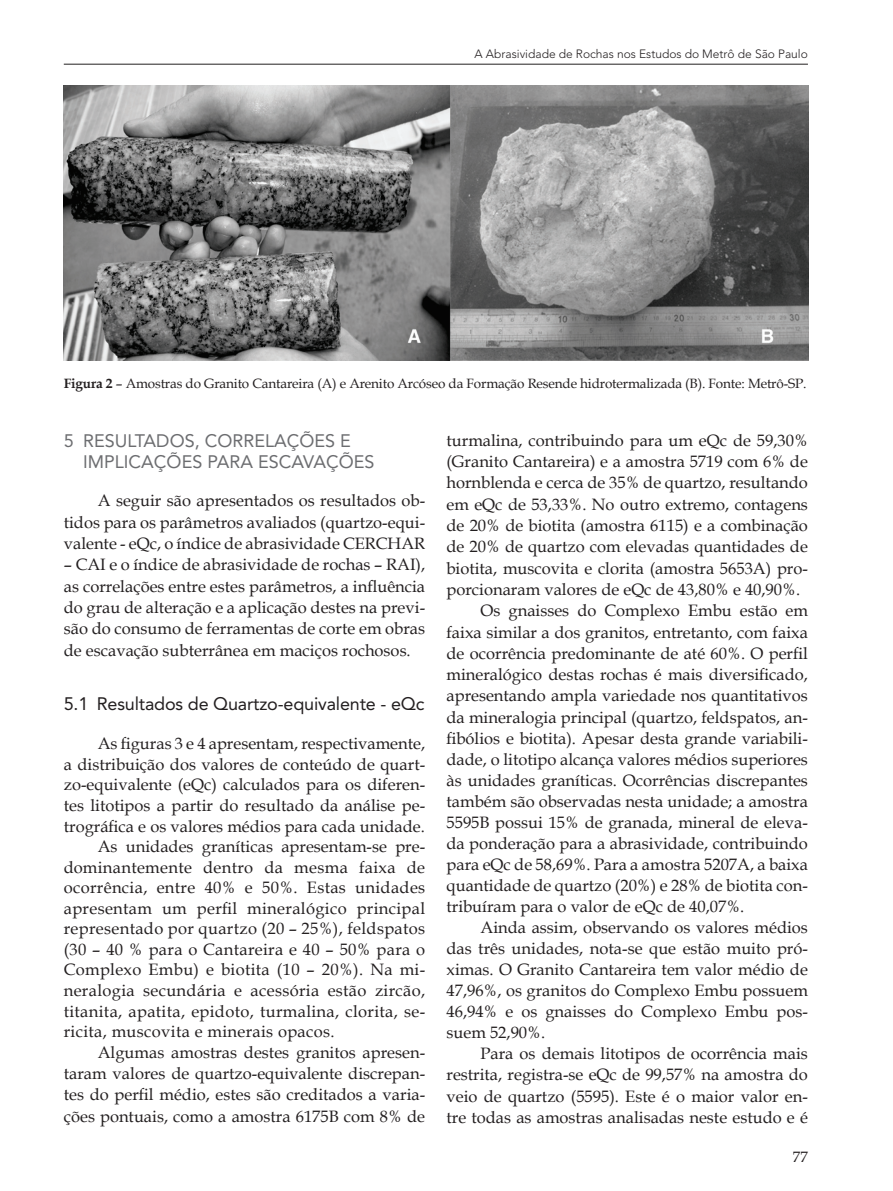
<style>
.page{position:relative;width:893px;height:1191px;background:#fff}
.page>*{position:absolute;margin:0;border:0;box-sizing:border-box;transform-origin:0 0}
.t1{font:18px/20.7px "Avenir";color:#6c6d70}
.t2{font:18px "Avenir";letter-spacing:-.01em;color:#231f20}
.t3{font:16.5px/21.3px "Book Antiqua";color:#231f20;text-align:justify}
.t4{font:16.5px "Book Antiqua";letter-spacing:.02em;color:#231f20}
.t5{font:15px "Book Antiqua";color:#231f20}
.t6{font:13.5px "Book Antiqua";letter-spacing:-.01em;color:#231f20}
.t7{font:300 12px "Avenir";color:#231f20}
.s1{font-weight:700}
</style>
<div class="page">
<hr style="left:64px;top:64px;width:744px;height:1px;background:#231f20">
<img style="left:63px;top:85px;width:745px;height:275px">
<p class="t7" style="left:475px;top:47px;width:335px">A Abrasividade de Rochas nos Estudos do Metrô de São Paulo</p>
<p class="t6" style="left:64px;top:374px;width:744px"><span class="s1">Figura 2</span> – Amostras do Granito Cantareira (A) e Arenito Arcóseo da Formação Resende hidrotermalizada (B). Fonte: Metrô-SP.</p>
<p class="t1" style="left:83px;top:431px;width:293px;text-indent:-19px">5 RESULTADOS, CORRELAÇÕES E<br>IMPLICAÇÕES PARA ESCAVAÇÕES</p>
<p class="t3" style="left:64px;top:490px;width:363px;text-indent:34px">A seguir são apresentados os resultados ob&shy;tidos para os parâmetros avaliados (quartzo-equi&shy;valente - eQc, o índice de abrasividade CERCHAR</p>
<p class="t3" style="left:64px;top:553px;width:363px">– CAI e o índice de abrasividade de rochas – RAI), as correlações entre estes parâmetros, a influência do grau de alteração e a aplicação destes na previ&shy;são do consumo de ferramentas de corte em obras de escavação subterrânea em maciços rochosos.</p>
<p class="t2" style="left:64px;top:693px;width:362px">5.1 Resultados de Quartzo-equivalente - eQc</p>
<p class="t3" style="left:98px;top:732px;width:329px">As figuras 3 e 4 apresentam, respectivamente,</p>
<p class="t3" style="left:64px;top:753px;width:363px">a distribuição dos valores de conteúdo de quart-</p>
<p class="t3" style="left:64px;top:774px;width:363px">zo-equivalente (eQc) calculados para os diferen-</p>
<p class="t3" style="left:64px;top:794px;width:363px">tes litotipos a partir do resultado da análise pe-</p>
<p class="t3" style="left:64px;top:815px;width:362px">trográfica e os valores médios para cada unidade.</p>
<p class="t3" style="left:98px;top:835px;width:329px">As unidades graníticas apresentam-se pre-</p>
<p class="t4" style="left:64px;top:855px;width:363px">dominantemente dentro da mesma faixa de</p>
<p class="t4" style="left:64px;top:876px;width:363px">ocorrência, entre 40% e 50%. Estas unidades</p>
<p class="t4" style="left:64px;top:896px;width:363px">apresentam um perfil mineralógico principal</p>
<p class="t4" style="left:64px;top:917px;width:363px">representado por quartzo (20 – 25%), feldspatos</p>
<p class="t4" style="left:64px;top:937px;width:363px">(30 – 40 % para o Cantareira e 40 – 50% para o</p>
<p class="t4" style="left:64px;top:958px;width:363px">Complexo Embu) e biotita (10 – 20%). Na mi-</p>
<p class="t4" style="left:64px;top:979px;width:363px">neralogia secundária e acessória estão zircão,</p>
<p class="t4" style="left:64px;top:999px;width:363px">titanita, apatita, epidoto, turmalina, clorita, se-</p>
<p class="t4" style="left:64px;top:1020px;width:272px">ricita, muscovita e minerais opacos.</p>
<p class="t3" style="left:98px;top:1041px;width:329px">Algumas amostras destes granitos apresen-</p>
<p class="t3" style="left:64px;top:1062px;width:363px">taram valores de quartzo-equivalente discrepan-</p>
<p class="t3" style="left:64px;top:1083px;width:363px">tes do perfil médio, estes são creditados a varia-</p>
<p class="t3" style="left:64px;top:1105px;width:363px">ções pontuais, como a amostra 6175B com 8% de</p>
<p class="t3" style="left:446px;top:429px;width:363px">turmalina, contribuindo para um eQc de 59,30%</p>
<p class="t3" style="left:446px;top:450px;width:363px">(Granito Cantareira) e a amostra 5719 com 6% de</p>
<p class="t3" style="left:446px;top:472px;width:363px">hornblenda e cerca de 35% de quartzo, resultando</p>
<p class="t3" style="left:446px;top:493px;width:363px">em eQc de 53,33%. No outro extremo, contagens</p>
<p class="t3" style="left:446px;top:514px;width:363px">de 20% de biotita (amostra 6115) e a combinação</p>
<p class="t3" style="left:446px;top:535px;width:363px">de 20% de quartzo com elevadas quantidades de</p>
<p class="t3" style="left:446px;top:557px;width:363px">biotita, muscovita e clorita (amostra 5653A) pro-</p>
<p class="t3" style="left:446px;top:578px;width:355px">porcionaram valores de eQc de 43,80% e 40,90%.</p>
<p class="t3" style="left:480px;top:599px;width:329px">Os gnaisses do Complexo Embu estão em</p>
<p class="t3" style="left:446px;top:621px;width:363px">faixa similar a dos granitos, entretanto, com faixa</p>
<p class="t3" style="left:446px;top:642px;width:363px">de ocorrência predominante de até 60%. O perfil</p>
<p class="t3" style="left:446px;top:663px;width:363px">mineralógico destas rochas é mais diversificado,</p>
<p class="t3" style="left:446px;top:685px;width:363px">apresentando ampla variedade nos quantitativos</p>
<p class="t3" style="left:446px;top:706px;width:363px">da mineralogia principal (quartzo, feldspatos, an-</p>
<p class="t3" style="left:446px;top:727px;width:363px">fibólios e biotita). Apesar desta grande variabili-</p>
<p class="t3" style="left:446px;top:748px;width:363px">dade, o litotipo alcança valores médios superiores</p>
<p class="t3" style="left:446px;top:769px;width:363px">às unidades graníticas. Ocorrências discrepantes</p>
<p class="t3" style="left:446px;top:790px;width:363px">também são observadas nesta unidade; a amostra</p>
<p class="t3" style="left:446px;top:811px;width:363px">5595B possui 15% de granada, mineral de eleva-</p>
<p class="t3" style="left:446px;top:832px;width:363px">da ponderação para a abrasividade, contribuindo</p>
<p class="t3" style="left:446px;top:853px;width:363px">para eQc de 58,69%. Para a amostra 5207A, a baixa</p>
<p class="t3" style="left:446px;top:874px;width:363px">quantidade de quartzo (20%) e 28% de biotita con-</p>
<p class="t3" style="left:446px;top:895px;width:299px">tribuíram para o valor de eQc de 40,07%.</p>
<p class="t3" style="left:480px;top:916px;width:329px">Ainda assim, observando os valores médios</p>
<p class="t3" style="left:446px;top:937px;width:363px">das três unidades, nota-se que estão muito pró-</p>
<p class="t3" style="left:446px;top:958px;width:363px">ximas. O Granito Cantareira tem valor médio de</p>
<p class="t3" style="left:446px;top:979px;width:363px">47,96%, os granitos do Complexo Embu possuem</p>
<p class="t3" style="left:446px;top:1000px;width:363px">46,94% e os gnaisses do Complexo Embu pos-</p>
<p class="t3" style="left:446px;top:1021px;width:100px">suem 52,90%.</p>
<p class="t3" style="left:480px;top:1042px;width:329px">Para os demais litotipos de ocorrência mais</p>
<p class="t3" style="left:446px;top:1063px;width:363px">restrita, registra-se eQc de 99,57% na amostra do</p>
<p class="t3" style="left:446px;top:1085px;width:363px">veio de quartzo (5595). Este é o maior valor en-</p>
<p class="t3" style="left:446px;top:1106px;width:363px">tre todas as amostras analisadas neste estudo e é</p>
<p class="t5" style="left:793px;top:1146px;width:16px">77</p>
</div>
